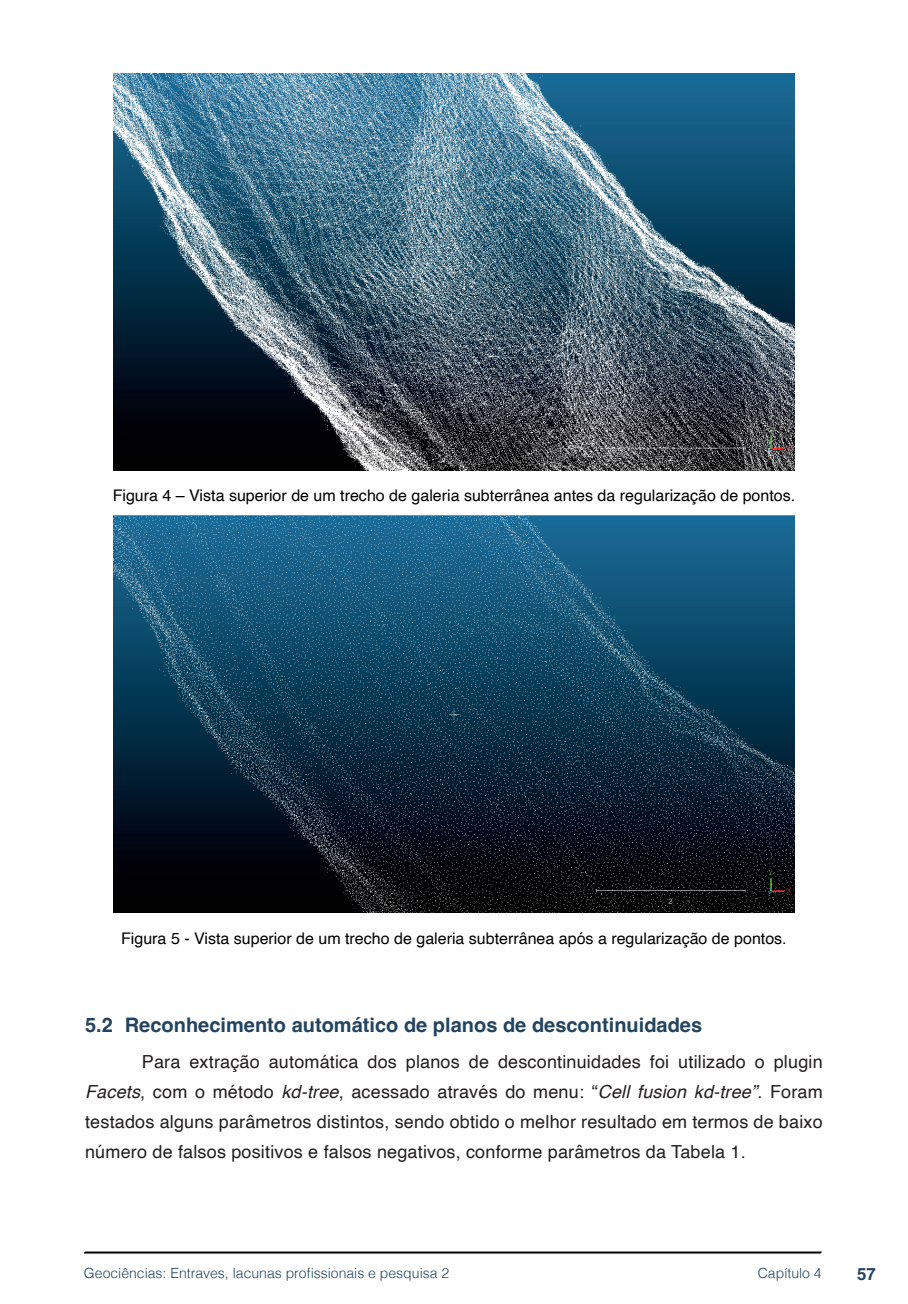
<style>
.page{position:relative;width:908px;height:1304px;background:#fff}
.page>*{position:absolute;margin:0;border:0;box-sizing:border-box;transform-origin:0 0}
.t1{font:700 20px "Helvetica";color:#23445f}
.t2{font:18px/30px "Helvetica";letter-spacing:.01em;color:#231f20;text-align:justify}
.t3{font:700 16.8px "Helvetica";color:#23445f}
.t4{font:16px "Helvetica";color:#000}
.t5{font:300 14px "Helvetica";color:#23445f}
.s1{font-style:italic}
</style>
<div class="page">
<svg style="left:84px;top:1251px;width:737px;height:3px"></svg>
<img style="left:113px;top:74px;width:681px;height:397px">
<img style="left:113px;top:516px;width:681px;height:397px">
<p class="t4" style="left:113px;top:483px;width:683px">Figura 4 – Vista superior de um trecho de galeria subterrânea antes da regularização de pontos.</p>
<p class="t4" style="left:121px;top:926px;width:666px">Figura 5 - Vista superior de um trecho de galeria subterrânea após a regularização de pontos.</p>
<p class="t1" style="left:85px;top:1013px;width:618px">5.2 Reconhecimento automático de planos de descontinuidades</p>
<p class="t2" style="left:85px;top:1047px;width:738px;text-indent:57px">Para extração automática dos planos de descontinuidades foi utilizado o plugin <span class="s1">Facets</span>, com o método <span class="s1">kd-tree</span>, acessado através do menu: “<span class="s1">Cell fusion kd-tree”</span>. Foram testados alguns parâmetros distintos, sendo obtido o melhor resultado em termos de baixo número de falsos positivos e falsos negativos, conforme parâmetros da Tabela 1.</p>
<p class="t5" style="left:84px;top:1261px;width:366px">Geociências: Entraves, lacunas profissionais e pesquisa 2</p>
<p class="t5" style="left:757px;top:1261px;width:65px">Capítulo 4</p>
<p class="t3" style="left:856px;top:1264px;width:20px">57</p>
</div>
